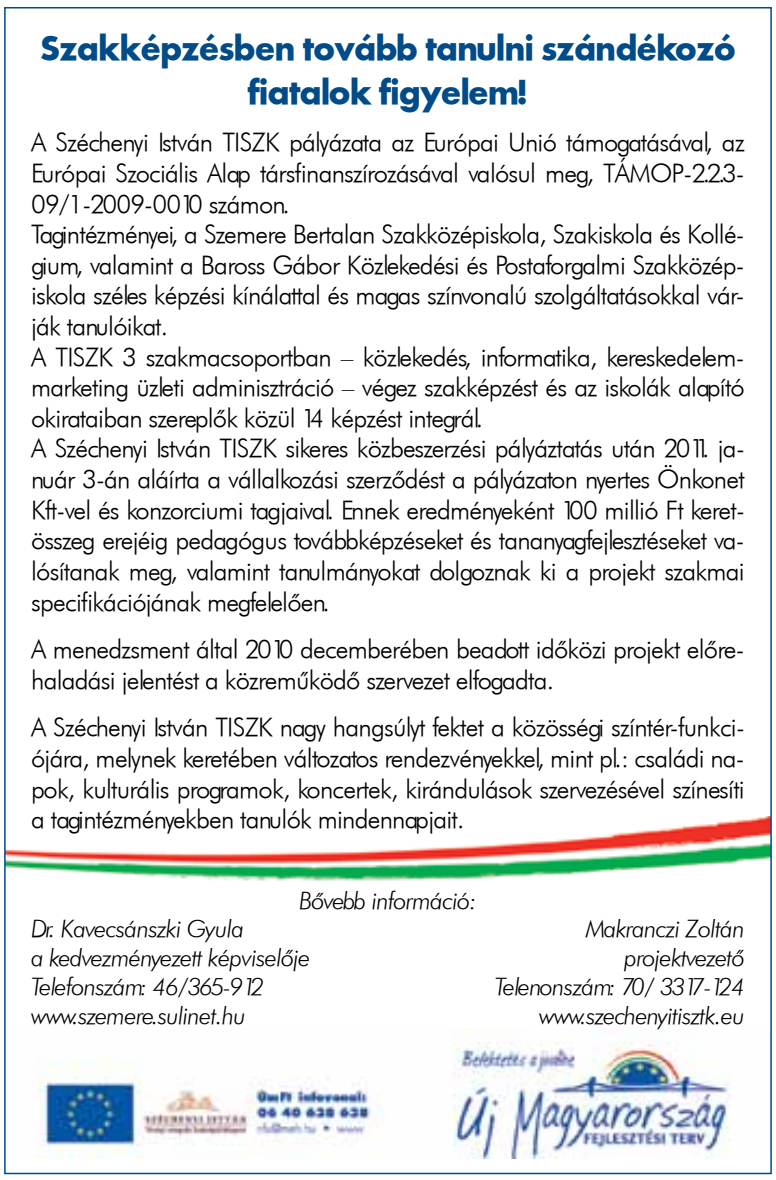
<style>
.page{position:relative;width:776px;height:1180px;background:#fff}
.page>*{position:absolute;margin:0;border:0;box-sizing:border-box;transform-origin:0 0}
.t1{font:700 36px/43.2px "Futura PFL";letter-spacing:-.03em;color:#004b88;text-align:center}
.t2{font:25.5px/30.6px "Futura Lt PFL";letter-spacing:-.03em;color:#000}
.t3{font:italic 24px "Futura Lt PFL";letter-spacing:-.03em;color:#000}
</style>
<div class="page">
<img style="left:38px;top:1028px;width:693px;height:130px">
<img style="left:7px;top:816px;width:761px;height:65px">
<h1 class="t1" style="left:40px;top:26px;width:697px">Szakképzésben tovább tanulni szándékozó fiatalok figyelem!</h1>
<p class="t2" style="left:31px;top:127px;width:714px">A Széchenyi István TISZK pályázata az Európai Unió támogatásával, az Európai Szociális Alap társfinanszírozásával valósul meg, TÁMOP-2.2.3- 09/1-2009-0010 számon.<br>Tagintézményei, a Szemere Bertalan Szakközépiskola, Szakiskola és Kollé&shy;gium, valamint a Baross Gábor Közlekedési és Postaforgalmi Szakközép&shy;iskola széles képzési kínálattal és magas színvonalú szolgáltatásokkal vár&shy;ják tanulóikat.<br>A TISZK 3 szakmacsoportban – közlekedés, informatika, kereskedelem&shy;marketing üzleti adminisztráció – végez szakképzést és az iskolák alapító okirataiban szereplők közül 14 képzést integrál.<br>A Széchenyi István TISZK sikeres közbeszerzési pályáztatás után 2011. ja&shy;nuár 3-án aláírta a vállalkozási szerződést a pályázaton nyertes Önkonet Kft-vel és konzorciumi tagjaival. Ennek eredményeként 100 millió Ft keret&shy;összeg erejéig pedagógus továbbképzéseket és tananyagfejlesztéseket va&shy;lósítanak meg, valamint tanulmányokat dolgoznak ki a projekt szakmai specifikációjának megfelelően.</p>
<p class="t2" style="left:31px;top:633px;width:714px">A menedzsment által 2010 decemberében beadott időközi projekt előre&shy;haladási jelentést a közreműködő szervezet elfogadta.</p>
<p class="t2" style="left:31px;top:711px;width:714px;text-align:justify">A Széchenyi István TISZK nagy hangsúlyt fektet a közösségi színtér-funkci&shy;ójára, melynek keretében változatos rendezvényekkel, mint pl.: családi na&shy;pok, kulturális programok, koncertek, kirándulások szervezésével színesíti a tagintézményekben tanulók mindennapjait.</p>
<p class="t3" style="left:299px;top:885px;width:179px">Bővebb információ:</p>
<p class="t3" style="left:31px;top:914px;width:215px">Dr. Kavecsánszki Gyula</p>
<p class="t3" style="left:585px;top:914px;width:160px">Makranczi Zoltán</p>
<p class="t3" style="left:31px;top:943px;width:281px">a kedvezményezett képviselője</p>
<p class="t3" style="left:624px;top:943px;width:122px">projektvezető</p>
<p class="t3" style="left:31px;top:971px;width:234px">Telefonszám: 46/365-912</p>
<p class="t3" style="left:494px;top:971px;width:251px">Telenonszám: 70/ 3317-124</p>
<p class="t3" style="left:31px;top:1000px;width:216px">www.szemere.sulinet.hu</p>
<p class="t3" style="left:539px;top:1000px;width:207px">www.szechenyitisztk.eu</p>
</div>
